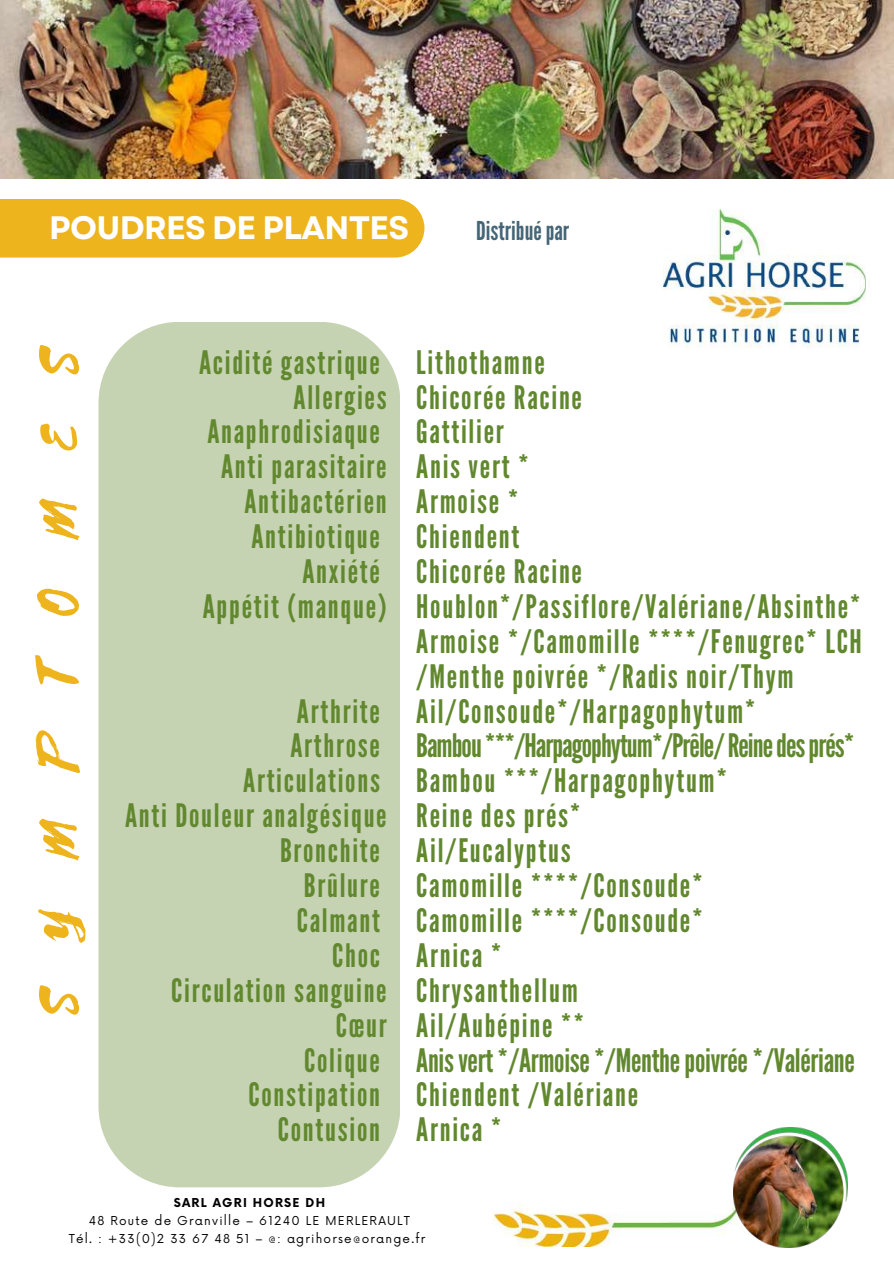
<style>
.page{position:relative;width:894px;height:1264px;background:#fff}
.page>*{position:absolute;margin:0;border:0;box-sizing:border-box;transform-origin:0 0}
.t1{font:61.95px "Selima";color:#eeb41d}
.t2{font:700 32.4px "Garet";letter-spacing:-.02em;color:#fff}
.t3{font:32.25px/34.8px "League Gothic";letter-spacing:.055em;color:#62882f;text-align:right}
.t4{font:25.95px "League Gothic";color:#467}
.t5{font:12px/18px "Now";letter-spacing:.1em;color:#000;text-align:center}
.t6{font:700 12px "Now";letter-spacing:.1em;color:#000}
</style>
<div class="page">
<div style="left:0;top:199px;width:424px;height:58px;background:#eeb41d"></div>
<img style="left:493px;top:1202px;width:239px;height:44px">
<img style="left:732px;top:1127px;width:115px;height:120px">
<img style="left:663px;top:209px;width:202px;height:139px">
<div style="left:98px;top:322px;width:302px;height:865px;background:#c5d3b2;border-radius:81px"></div>
<img style="left:0;top:0;width:893px;height:178px">
<p class="t2" style="left:49px;top:205px;width:361px">POUDRES DE PLANTES</p>
<p class="t4" style="left:476px;top:216px;width:95px">Distribuépar</p>
<h1 class="t1" style="left:25px;top:1013px;width:672px;rotate:-90deg">SYMPTOMES</h1>
<p class="t3" style="left:199px;top:345px;width:189px">Acidité gastrique<br>Allergies<br>Anaphrodisiaque<br>Anti parasitaire<br>Antibactérien<br>Antibiotique<br>Anxiété<br>Appétit (manque)</p>
<p class="t3" style="left:125px;top:694px;width:263px">Arthrite<br>Arthrose<br>Articulations<br>Anti Douleur analgésique<br>Bronchite<br>Brûlure<br>Calmant<br>Choc<br>Circulation sanguine<br>Cœur<br>Colique<br>Constipation<br>Contusion</p>
<p class="t3" style="left:416px;top:345px;width:447px;text-align:left">Lithothamne<br>Chicorée Racine<br>Gattilier<br>Anis vert *<br>Armoise *<br>Chiendent<br>Chicorée Racine<br>Houblon*/Passiflore/Valériane/Absinthe*<br>Armoise */Camomille ****/Fenugrec* LCH /Menthe poivrée */Radis noir/Thym<br>Ail/Consoude*/Harpagophytum*<br>Bambou***/Harpagophytum*/Prêle/Reinedesprés*<br>Bambou ***/Harpagophytum*<br>Reine des prés*<br>Ail/Eucalyptus<br>Camomille ****/Consoude*<br>Camomille ****/Consoude*<br>Arnica *<br>Chrysanthellum<br>Ail/Aubépine **<br>Anisvert*/Armoise*/Menthepoivrée*/Valériane<br>Chiendent /Valériane<br>Arnica *</p>
<p class="t6" style="left:174px;top:1195px;width:153px">SARL AGRI HORSE DH</p>
<p class="t5" style="left:69px;top:1211px;width:358px">48 Route de Granville – 61240 LE MERLERAULT<br>Tél. : +33(0)2 33 67 48 51 – @: agrihorse@orange.fr</p>
</div>
